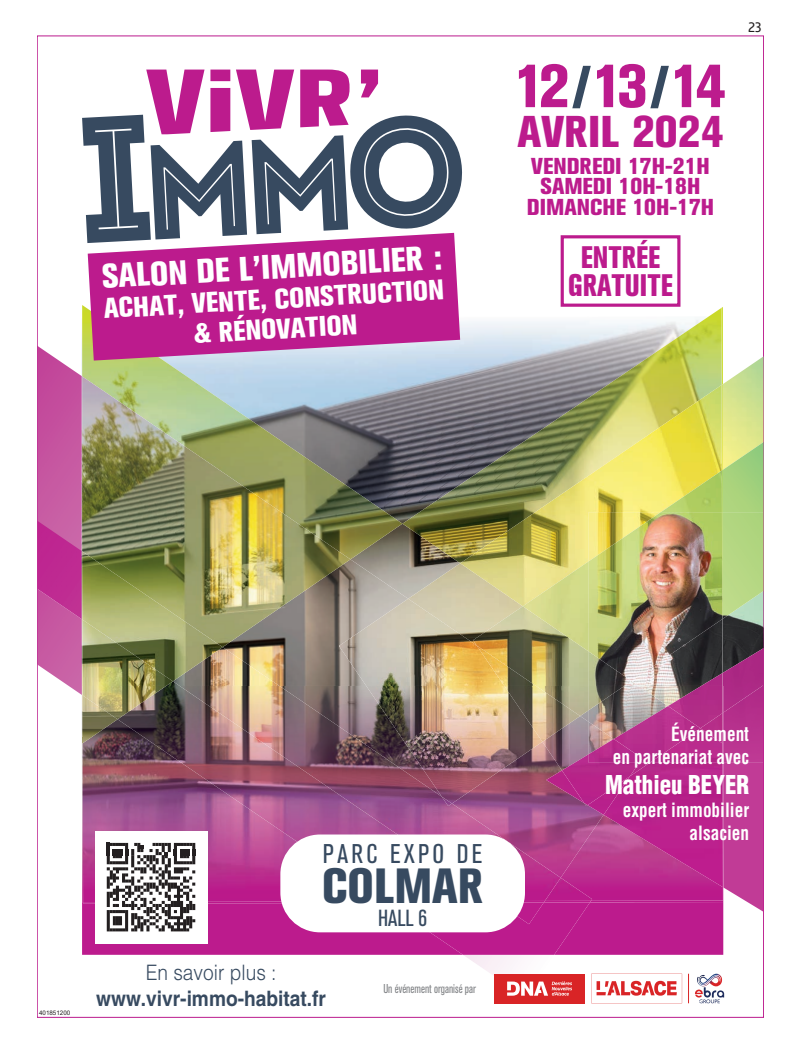
<style>
.page{position:relative;width:799px;height:1051px;background:#fff}
.page>*{position:absolute;margin:0;border:0;box-sizing:border-box;transform-origin:0 0}
.t1{font:800 condensed 60.12px "Akzidenz Grotesk BQ";color:#bc1b8d;scale:1.04 1}
.t2{font:800 condensed 60.12px "Akzidenz Grotesk BQ";color:#374a60;scale:1.04 1}
.t3{font:800 condensed 48.88px "Akzidenz Grotesk BQ";color:#374a60}
.t4{font:800 condensed 44px "Akzidenz Grotesk BQ";color:#bc1b8d;scale:1.04 1}
.t5{font:800 condensed 33.88px "Akzidenz Grotesk BQ";color:#fff}
.t6{font:800 condensed 30.88px/28.4px "Akzidenz Grotesk BQ";color:#bc1b8d;text-align:center;scale:.9 1}
.t7{font:800 condensed 28.12px/30px "Akzidenz Grotesk BQ";color:#fff;text-align:center}
.t8{font:condensed 26.88px "Akzidenz Grotesk BQ";letter-spacing:.125em;color:#374a60}
.t9{font:900 condensed 25.38px "Helvetica LT Std";color:#fff;scale:.9 1}
.t10{font:condensed 23.12px "Akzidenz Grotesk BQ";color:#374a60}
.t11{font:800 condensed 22.75px/20.8px "Akzidenz Grotesk BQ";color:#bc1b8d;text-align:center;scale:1.04 1}
.t12{font:700 21.25px "Helvetica LT Std";color:#374a60;scale:.9 1}
.t13{font:300 21.25px "Helvetica LT Std";color:#374a60;scale:.9 1}
.t14{font:700 condensed 19.25px/23px "Helvetica LT Std";color:#fff;text-align:right;scale:.9 1}
.t15{font:13.75px "Alwyn New Rounded";color:#231f20}
.t16{font:condensed 12.75px "Akzidenz Grotesk BQ";color:#808285;scale:.88 1}
.t17{font:6.25px "Arial";color:#231f20}
.s1{color:#bc1b8d}
</style>
<div class="page">
<img style="left:38px;top:346px;width:44px;height:175px">
<hr style="left:37px;top:345px;width:1px;height:176px;background:#bc1b8d">
<img style="left:37px;top:619px;width:517px;height:378px">
<hr style="left:37px;top:588px;width:1px;height:76px;background:#bc1b8d">
<img style="left:37px;top:521px;width:45px;height:98px">
<hr style="left:37px;top:520px;width:1px;height:69px;background:#bc1b8d">
<img style="left:82px;top:743px;width:1px;height:144px">
<img style="left:279px;top:559px;width:129px;height:127px">
<img style="left:173px;top:647px;width:106px;height:39px">
<div style="left:82px;top:887px;width:641px;height:67px;background:#bc1b8d"></div>
<img style="left:83px;top:902px;width:639px;height:1px">
<div style="left:384px;top:902px;width:207px;height:52px;background:#bc1b8d"></div>
<img style="left:83px;top:743px;width:639px;height:159px">
<img style="left:118px;top:686px;width:474px;height:215px">
<img style="left:180px;top:686px;width:380px;height:215px">
<img style="left:82px;top:305px;width:320px;height:254px">
<img style="left:82px;top:376px;width:268px;height:271px">
<img style="left:82px;top:681px;width:91px;height:5px">
<img style="left:82px;top:551px;width:141px;height:130px">
<img style="left:82px;top:719px;width:36px;height:24px">
<img style="left:82px;top:686px;width:84px;height:33px">
<img style="left:721px;top:308px;width:2px;height:77px">
<img style="left:402px;top:308px;width:319px;height:255px">
<div style="left:560px;top:235px;width:120px;height:72px;border:3px solid #bc1b8d"></div>
<img style="left:722px;top:356px;width:41px;height:86px">
<img style="left:763px;top:356px;width:1px;height:86px">
<img style="left:408px;top:563px;width:52px;height:35px">
<img style="left:339px;top:598px;width:134px;height:88px">
<img style="left:366px;top:686px;width:176px;height:117px">
<svg style="left:441px;top:796px;width:11px;height:10px"></svg>
<img style="left:721px;top:385px;width:2px;height:85px">
<img style="left:460px;top:385px;width:261px;height:221px">
<img style="left:542px;top:716px;width:46px;height:90px">
<img style="left:722px;top:442px;width:42px;height:149px">
<img style="left:473px;top:606px;width:115px;height:80px">
<img style="left:476px;top:645px;width:60px;height:41px">
<img style="left:580px;top:686px;width:8px;height:30px">
<img style="left:504px;top:686px;width:76px;height:56px">
<img style="left:523px;top:470px;width:199px;height:181px">
<img style="left:722px;top:591px;width:41px;height:57px">
<img style="left:763px;top:512px;width:1px;height:173px">
<img style="left:588px;top:686px;width:50px;height:36px">
<img style="left:588px;top:722px;width:25px;height:17px">
<img style="left:631px;top:681px;width:70px;height:5px">
<img style="left:638px;top:686px;width:30px;height:20px">
<img style="left:588px;top:681px;width:43px;height:5px">
<img style="left:588px;top:686px;width:36px;height:24px">
<img style="left:588px;top:512px;width:134px;height:169px">
<hr style="left:763px;top:763px;width:1px;height:149px;background:#bc1b8d">
<img style="left:603px;top:763px;width:119px;height:124px">
<img style="left:546px;top:770px;width:84px;height:44px">
<img style="left:639px;top:763px;width:10px;height:13px">
<img style="left:562px;top:754px;width:77px;height:51px">
<img style="left:723px;top:685px;width:41px;height:78px">
<svg style="left:722px;top:743px;width:41px;height:168px"></svg>
<img style="left:700px;top:743px;width:22px;height:20px">
<img style="left:700px;top:713px;width:23px;height:30px">
<img style="left:722px;top:648px;width:41px;height:64px">
<img style="left:613px;top:706px;width:87px;height:57px">
<img style="left:588px;top:739px;width:54px;height:24px">
<img style="left:701px;top:673px;width:21px;height:13px">
<svg style="left:722px;top:673px;width:1px;height:40px"></svg>
<img style="left:668px;top:686px;width:54px;height:42px">
<div style="left:494px;top:973px;width:91px;height:30px;background:#d92426"></div>
<svg style="left:507px;top:981px;width:65px;height:14px"></svg>
<svg style="left:591px;top:973px;width:91px;height:30px"></svg>
<svg style="left:695px;top:973px;width:29px;height:30px"></svg>
<hr style="left:688px;top:973px;width:1px;height:30px;background:#d92426">
<div style="left:280px;top:834px;width:245px;height:98px;background:#fff;border-radius:40px"></div>
<div style="left:95px;top:830px;width:112px;height:113px;background:#fff"></div>
<svg style="left:107px;top:843px;width:88px;height:88px"></svg>
<svg style="left:82px;top:70px;width:380px;height:173px"></svg>
<svg style="left:88px;top:233px;width:372px;height:127px;fill:#bc1b8d"></svg>
<h3 class="t5" style="left:101px;top:256px;width:342px;rotate:-3deg">SALON DE L’IMMOBILIER :</h3>
<h3 class="t7" style="left:103px;top:293px;width:342px;rotate:-3deg">ACHAT, VENTE, CONSTRUCTION &amp; RÉNOVATION</h3>
<h1 class="t1" style="left:513px;top:51px;width:131px">12 13</h1>
<h1 class="t2" style="left:571px;top:53px;width:150px">/ /<span class="s1">14</span></h1>
<h3 class="t4" style="left:517px;top:106px;width:199px">AVRIL 2024</h3>
<p class="t11" style="left:527px;top:155px;width:182px">VENDREDI 17H-21H<br>SAMEDI 10H-18H<br>DIMANCHE 10H-17H</p>
<h3 class="t6" style="left:568px;top:243px;width:118px">ENTRÉE<br>GRATUITE</h3>
<p class="t15" style="left:748px;top:19px;width:15px">23</p>
<p class="t17" style="left:39px;top:1008px;width:33px">401851200</p>
<h3 class="t8" style="left:323px;top:838px;width:161px">PARC EXPO DE</h3>
<h2 class="t3" style="left:322px;top:857px;width:163px">COLMAR</h2>
<p class="t13" style="left:146px;top:959px;width:147px">En savoir plus :</p>
<p class="t12" style="left:96px;top:985px;width:257px">www.vivr-immo-habitat.fr</p>
<p class="t10" style="left:378px;top:905px;width:51px">HALL 6</p>
<p class="t16" style="left:383px;top:981px;width:107px">Un événement organisé par</p>
<p class="t14" style="left:612px;top:722px;width:153px">Événement<br>en partenariat avec</p>
<h3 class="t9" style="left:605px;top:768px;width:161px">Mathieu BEYER</h3>
<p class="t14" style="left:622px;top:798px;width:142px">expert immobilier alsacien</p>
</div>
